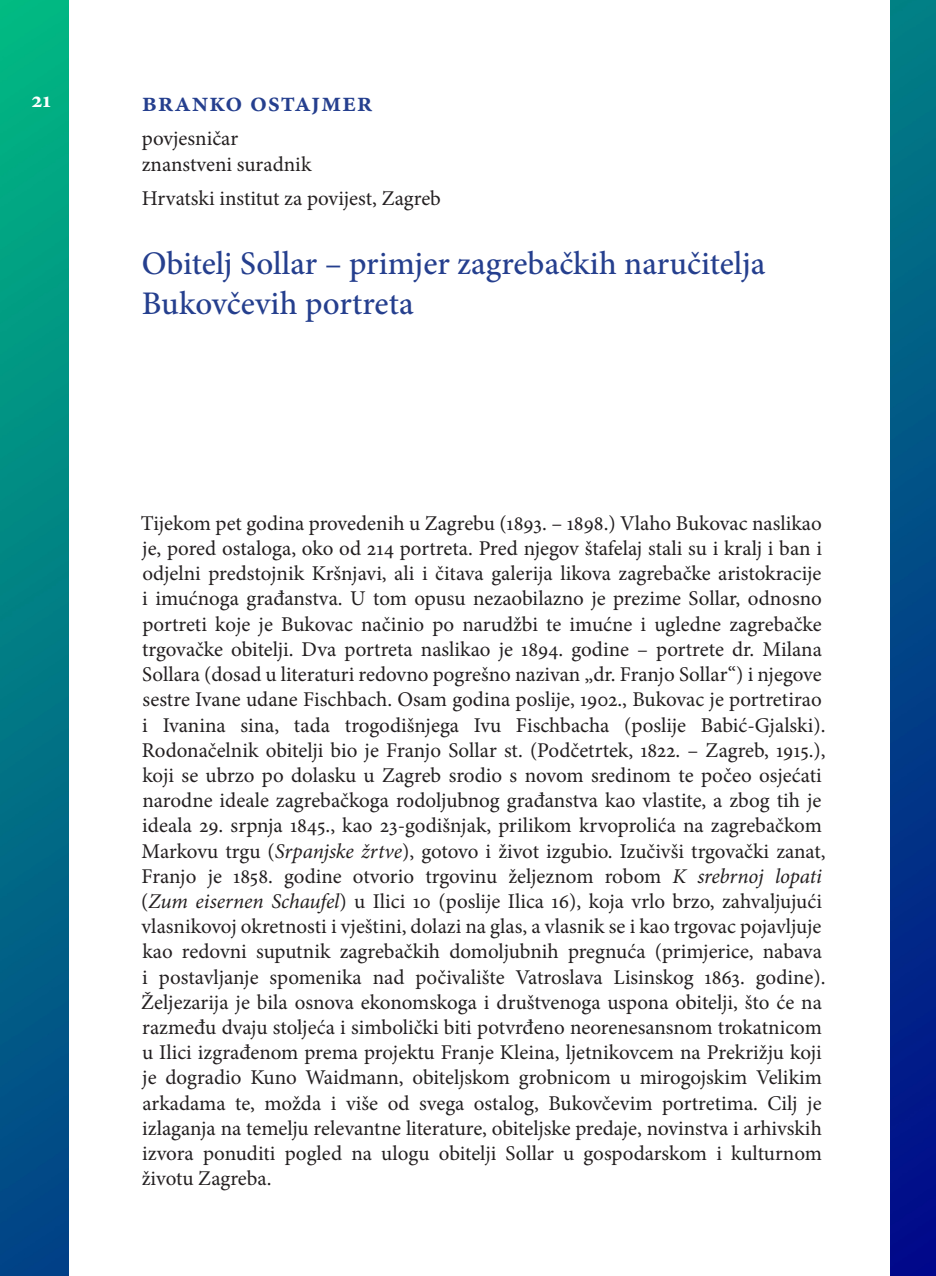
<style>
.page{position:relative;width:936px;height:1276px;background:#fff}
.page>*{position:absolute;margin:0;border:0;box-sizing:border-box;transform-origin:0 0}
.t1{font:500 33px/39.6px "Minion Pro";color:#253f8e}
.t2{font:600 28px "Minion Pro";letter-spacing:.025em;color:#253f8e}
.t3{font:700 23px "Minion Pro";color:#fff}
.t4{font:21px/25.2px "Minion Pro";color:#231f20}
.s1{font-style:italic}
</style>
<div class="page">
<img style="left:0;top:0;width:68px;height:1276px">
<img style="left:890px;top:0;width:45px;height:1276px">
<p class="t3" style="left:31px;top:84px;width:21px">21</p>
<p class="t2" style="left:142px;top:83px;width:232px">branko ostajmer</p>
<p class="t4" style="left:142px;top:126px;width:171px">povjesničar znanstveni suradnik</p>
<p class="t4" style="left:142px;top:186px;width:300px">Hrvatski institut za povijest, Zagreb</p>
<p class="t1" style="left:142px;top:244px;width:625px">Obitelj Sollar – primjer zagrebačkih naručitelja<br>Bukovčevih portreta</p>
<p class="t4" style="left:141px;top:510px;width:686px">Tijekom pet godina provedenih u Zagrebu (1893. – 1898.) Vlaho Bukovac naslikao je, pored ostaloga, oko od 214 portreta. Pred njegov štafelaj stali su i kralj i ban i odjelni predstojnik Kršnjavi, ali i čitava galerija likova zagrebačke aristokracije i imućnoga građanstva. U tom opusu nezaobilazno je prezime Sollar, odnosno portreti koje je Bukovac načinio po narudžbi te imućne i ugledne zagrebačke trgovačke obitelji. Dva portreta naslikao je 1894. godine – portrete dr. Milana Sollara (dosad u literaturi redovno pogrešno nazivan „dr. Franjo Sollar“) i njegove sestre Ivane udane Fischbach. Osam godina poslije, 1902., Bukovac je portretirao i Ivanina sina, tada trogodišnjega Ivu Fischbacha (poslije Babić-Gjalski).<br>Rodonačelnik obitelji bio je Franjo Sollar st. (Podčetrtek, 1822. – Zagreb, 1915.), koji se ubrzo po dolasku u Zagreb srodio s novom sredinom te počeo osjećati narodne ideale zagrebačkoga rodoljubnog građanstva kao vlastite, a zbog tih je ideala 29. srpnja 1845., kao 23-godišnjak, prilikom krvoprolića na zagrebačkom Markovu trgu (<span class="s1">Srpanjske žrtve</span>), gotovo i život izgubio. Izučivši trgovački zanat, Franjo je 1858. godine otvorio trgovinu željeznom robom <span class="s1">K srebrnoj lopati </span>(<span class="s1">Zum eisernen Schaufel</span>) u Ilici 10 (poslije Ilica 16), koja vrlo brzo, zahvaljujući vlasnikovoj okretnosti i vještini, dolazi na glas, a vlasnik se i kao trgovac pojavljuje kao redovni suputnik zagrebačkih domoljubnih pregnuća (primjerice, nabava i postavljanje spomenika nad počivalište Vatroslava Lisinskog 1863. godine).<br>Željezarija je bila osnova ekonomskoga i društvenoga uspona obitelji, što će na razmeđu dvaju stoljeća i simbolički biti potvrđeno neorenesansnom trokatnicom u Ilici izgrađenom prema projektu Franje Kleina, ljetnikovcem na Prekrižju koji je dogradio Kuno Waidmann, obiteljskom grobnicom u mirogojskim Velikim arkadama te, možda i više od svega ostalog, Bukovčevim portretima. Cilj je izlaganja na temelju relevantne literature, obiteljske predaje, novinstva i arhivskih izvora ponuditi pogled na ulogu obitelji Sollar u gospodarskom i kulturnom životu Zagreba.</p>
</div>
